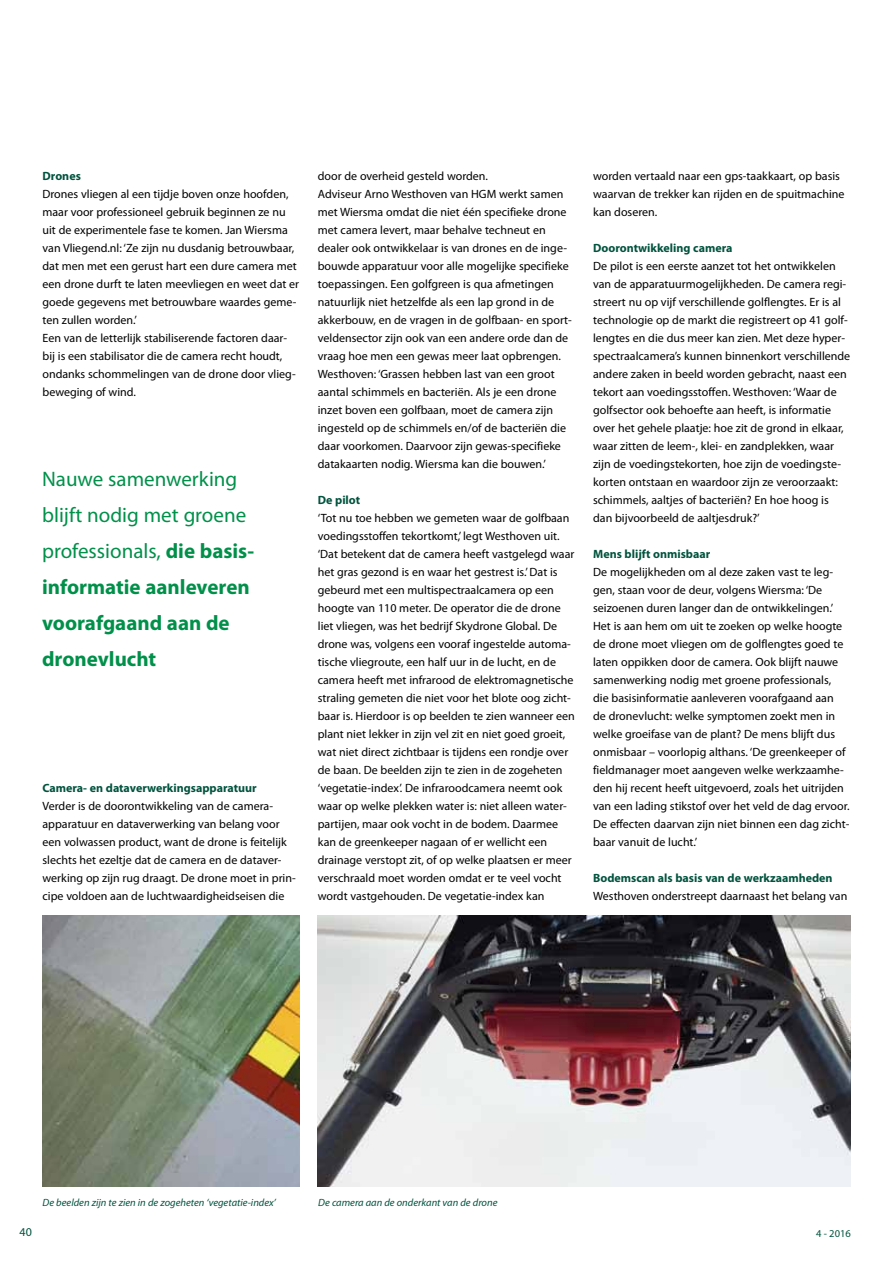
<style>
.page{position:relative;width:893px;height:1263px;background:#fff}
.page>*{position:absolute;margin:0;border:0;box-sizing:border-box;transform-origin:0 0}
.t1{font:700 21px/36px "Myriad Pro";color:#00904a}
.t2{font:12px/18px "Myriad Pro";color:#000}
.t3{font:700 12px "Myriad Pro";color:#00533d}
.t4{font:12px "Myriad Pro";color:#00533d}
.t5{font:italic 10.5px "Myriad Pro";color:#00533d}
.t6{font:10.5px "Myriad Pro";color:#00533d}
.s1{font-weight:400}
</style>
<div class="page">
<img style="left:42px;top:915px;width:258px;height:271px">
<img style="left:318px;top:915px;width:532px;height:271px">
<p class="t3" style="left:43px;top:168px;width:40px">Drones</p>
<p class="t2" style="left:43px;top:185px;width:258px">Drones vliegen al een tijdje boven onze hoofden, maar voor professioneel gebruik beginnen ze nu uit de experimentele fase te komen. Jan Wiersma van Vliegend.nl: ‘Ze zijn nu dusdanig betrouwbaar, dat men met een gerust hart een dure camera met een drone durft te laten meevliegen en weet dat er goede gegevens met betrouwbare waardes geme&shy;ten zullen worden.’<br>Een van de letterlijk stabiliserende factoren daar&shy;bij is een stabilisator die de camera recht houdt, ondanks schommelingen van de drone door vlieg&shy;beweging of wind.</p>
<h1 class="t1" style="left:42px;top:460px;width:214px"><span class="s1">Nauwe samenwerking blijft nodig met groene professionals,</span> die basis&shy;informatie aanleveren voorafgaand aan de dronevlucht</h1>
<p class="t3" style="left:43px;top:780px;width:216px">Camera- en dataverwerkingsapparatuur</p>
<p class="t2" style="left:43px;top:797px;width:255px">Verder is de doorontwikkeling van de camera&shy;apparatuur en dataverwerking van belang voor een volwassen product, want de drone is feitelijk slechts het ezeltje dat de camera en de dataver&shy;werking op zijn rug draagt. De drone moet in prin&shy;cipe voldoen aan de luchtwaardigheidseisen die</p>
<p class="t2" style="left:318px;top:167px;width:256px">door de overheid gesteld worden.<br>Adviseur Arno Westhoven van HGM werkt samen met Wiersma omdat die niet één specifieke drone met camera levert, maar behalve techneut en dealer ook ontwikkelaar is van drones en de inge&shy;bouwde apparatuur voor alle mogelijke specifieke toepassingen. Een golfgreen is qua afmetingen natuurlijk niet hetzelfde als een lap grond in de akkerbouw, en de vragen in de golfbaan- en sport&shy;veldensector zijn ook van een andere orde dan de vraag hoe men een gewas meer laat opbrengen.<br>Westhoven: ‘Grassen hebben last van een groot aantal schimmels en bacteriën. Als je een drone inzet boven een golfbaan, moet de camera zijn ingesteld op de schimmels en/of de bacteriën die daar voorkomen. Daarvoor zijn gewas-specifieke datakaarten nodig. Wiersma kan die bouwen.’</p>
<p class="t3" style="left:318px;top:492px;width:44px">De pilot</p>
<p class="t2" style="left:318px;top:509px;width:258px">‘Tot nu toe hebben we gemeten waar de golfbaan voedingsstoffen tekortkomt,’ legt Westhoven uit. ‘Dat betekent dat de camera heeft vastgelegd waar het gras gezond is en waar het gestrest is.’ Dat is gebeurd met een multispectraalcamera op een hoogte van 110 meter. De operator die de drone liet vliegen, was het bedrijf Skydrone Global. De drone was, volgens een vooraf ingestelde automa&shy;tische vliegroute, een half uur in de lucht, en de camera heeft met infrarood de elektromagnetische straling gemeten die niet voor het blote oog zicht&shy;baar is. Hierdoor is op beelden te zien wanneer een plant niet lekker in zijn vel zit en niet goed groeit, wat niet direct zichtbaar is tijdens een rondje over de baan. De beelden zijn te zien in de zogeheten ‘vegetatie-index’. De infraroodcamera neemt ook waar op welke plekken water is: niet alleen water&shy;partijen, maar ook vocht in de bodem. Daarmee kan de greenkeeper nagaan of er wellicht een drainage verstopt zit, of op welke plaatsen er meer verschraald moet worden omdat er te veel vocht wordt vastgehouden. De vegetatie-index kan</p>
<p class="t2" style="left:593px;top:167px;width:253px">worden vertaald naar een gps-taakkaart, op basis waarvan de trekker kan rijden en de spuitmachine kan doseren.</p>
<p class="t3" style="left:593px;top:240px;width:141px">Doorontwikkeling camera</p>
<p class="t2" style="left:593px;top:257px;width:259px">De pilot is een eerste aanzet tot het ontwikkelen van de apparatuurmogelijkheden. De camera regi&shy;streert nu op vijf verschillende golflengtes. Er is al technologie op de markt die registreert op 41 golf&shy;lengtes en die dus meer kan zien. Met deze hyper&shy;spectraalcamera’s kunnen binnenkort verschillende andere zaken in beeld worden gebracht, naast een tekort aan voedingsstoffen. Westhoven: ‘Waar de golfsector ook behoefte aan heeft, is informatie over het gehele plaatje: hoe zit de grond in elkaar, waar zitten de leem-, klei- en zandplekken, waar zijn de voedingstekorten, hoe zijn de voedingste&shy;korten ontstaan en waardoor zijn ze veroorzaakt: schimmels, aaltjes of bacteriën? En hoe hoog is dan bijvoorbeeld de aaltjesdruk?’</p>
<p class="t3" style="left:593px;top:546px;width:119px">Mens blijft onmisbaar</p>
<p class="t2" style="left:593px;top:563px;width:258px">De mogelijkheden om al deze zaken vast te leg&shy;gen, staan voor de deur, volgens Wiersma: ‘De seizoenen duren langer dan de ontwikkelingen.’ Het is aan hem om uit te zoeken op welke hoogte de drone moet vliegen om de golflengtes goed te laten oppikken door de camera. Ook blijft nauwe samenwerking nodig met groene professionals, die basisinformatie aanleveren voorafgaand aan de dronevlucht: welke symptomen zoekt men in welke groeifase van de plant? De mens blijft dus onmisbaar – voorlopig althans. ‘De greenkeeper of fieldmanager moet aangeven welke werkzaamhe&shy;den hij recent heeft uitgevoerd, zoals het uitrijden van een lading stikstof over het veld de dag ervoor.<br>De effecten daarvan zijn niet binnen een dag zicht&shy;baar vanuit de lucht.’</p>
<p class="t3" style="left:593px;top:870px;width:241px">Bodemscan als basis van de werkzaamheden</p>
<p class="t2" style="left:593px;top:887px;width:256px">Westhoven onderstreept daarnaast het belang van</p>
<p class="t5" style="left:43px;top:1196px;width:235px">De beelden zijn te zien in de zogeheten ‘vegetatie-index’</p>
<p class="t5" style="left:318px;top:1196px;width:181px">De camera aan de onderkant van de drone</p>
<p class="t4" style="left:20px;top:1224px;width:14px">40</p>
<p class="t6" style="left:816px;top:1227px;width:36px">4 - 2016</p>
</div>
